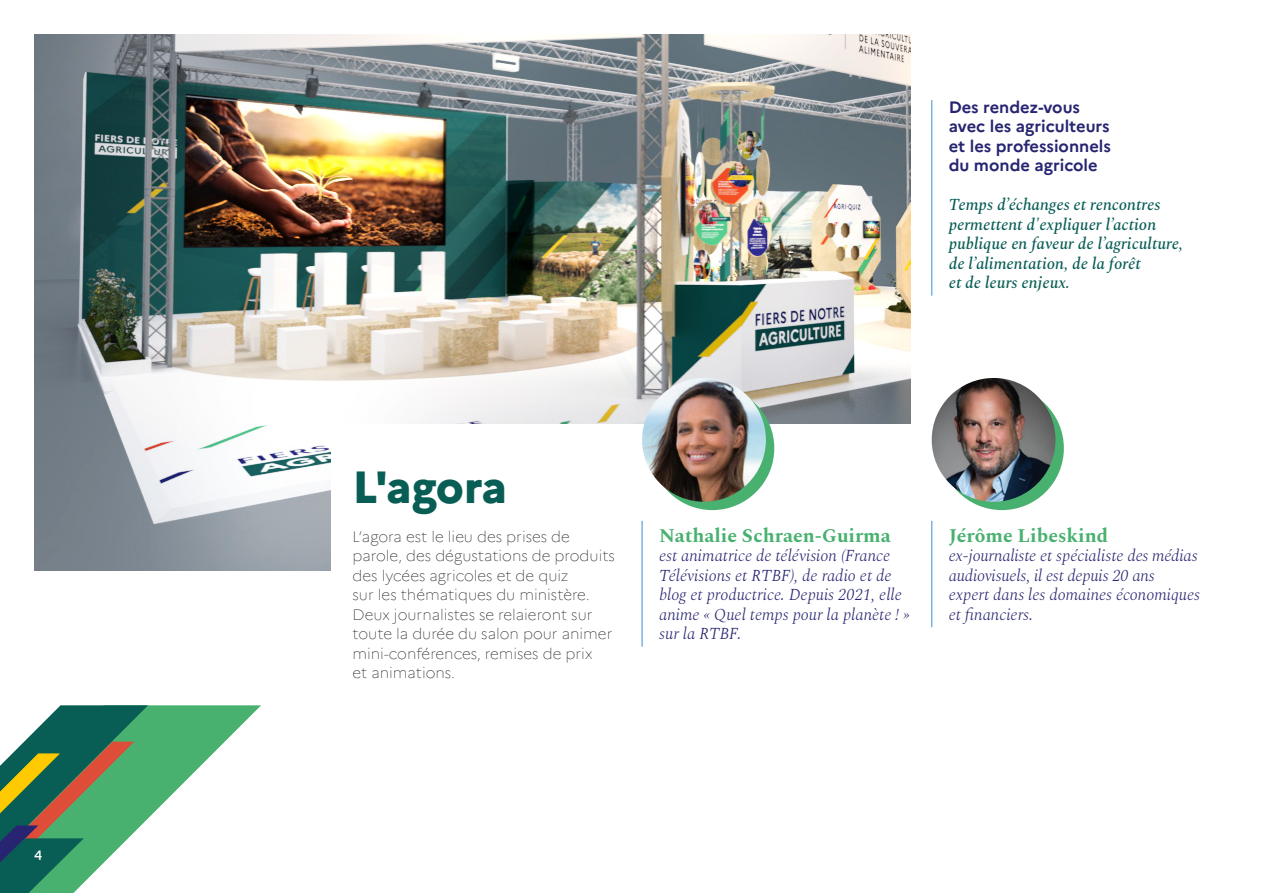
<style>
.page{position:relative;width:1263px;height:893px;background:#fff}
.page>*{position:absolute;margin:0;border:0;box-sizing:border-box;transform-origin:0 0}
.t1{font:800 45px "Marianne";letter-spacing:-.01em;color:#085d55}
.t2{font:700 19.5px "Spectral";color:#49b170}
.t3{font:italic 300 16.5px/19.5px "Spectral";color:#272571}
.t4{font:italic 500 16.5px/19.5px "Spectral";color:#085d55}
.t5{font:700 16.5px/19.5px "Marianne";color:#272571}
.t6{font:100 15px/19.5px "Marianne";color:#1d1d1b}
.t7{font:500 13.5px "Marianne";color:#fff}
</style>
<div class="page">
<img style="left:34px;top:34px;width:876px;height:536px">
<div style="left:331px;top:424px;width:759px;height:461px;background:#fff"></div>
<hr style="left:641px;top:521px;width:2px;height:126px;background:#7ab2e1">
<hr style="left:931px;top:521px;width:1px;height:106px;background:#7ab2e1">
<div style="left:940px;top:386px;width:124px;height:124px;background:#49b170;border-radius:50%"></div>
<img style="left:932px;top:378px;width:123px;height:124px;border-radius:62px">
<div style="left:650px;top:386px;width:124px;height:124px;background:#49b170;border-radius:50%"></div>
<img style="left:642px;top:378px;width:124px;height:124px;border-radius:62px">
<hr style="left:931px;top:100px;width:1px;height:196px;background:#7ab2e1">
<svg style="left:148px;top:705px;width:113px;height:114px"></svg>
<svg style="left:0;top:705px;width:148px;height:188px"></svg>
<p class="t7" style="left:34px;top:844px;width:10px">4</p>
<p class="t5" style="left:949px;top:96px;width:164px">Des rendez-vous avec les agriculteurs et les professionnels du monde agricole</p>
<p class="t4" style="left:949px;top:194px;width:235px">Temps d’échanges et rencontres permettent d'expliquer l’action publique en faveur de l’agriculture, de l’alimentation, de la forêt<br>et de leurs enjeux.</p>
<h1 class="t1" style="left:352px;top:452px;width:156px">L'agora</h1>
<p class="t6" style="left:352px;top:525px;width:264px">L’agora est le lieu des prises de parole, des dégustations de produits des lycées agricoles et de quiz<br>sur les thématiques du ministère.<br>Deux journalistes se relaieront sur toute la durée du salon pour animer mini-conférences, remises de prix<br>et animations.</p>
<p class="t2" style="left:659px;top:521px;width:233px">Nathalie Schraen-Guirma</p>
<p class="t3" style="left:659px;top:545px;width:252px">est animatrice de télévision (France<br>Télévisions et RTBF), de radio et de blog et productrice. Depuis 2021, elle anime « Quel temps pour la planète ! » sur la RTBF.</p>
<p class="t2" style="left:949px;top:521px;width:161px">Jérôme Libeskind</p>
<p class="t3" style="left:949px;top:545px;width:253px">ex-journaliste et spécialiste des médias audiovisuels, il est depuis 20 ans<br>expert dans les domaines économiques et financiers.</p>
</div>
